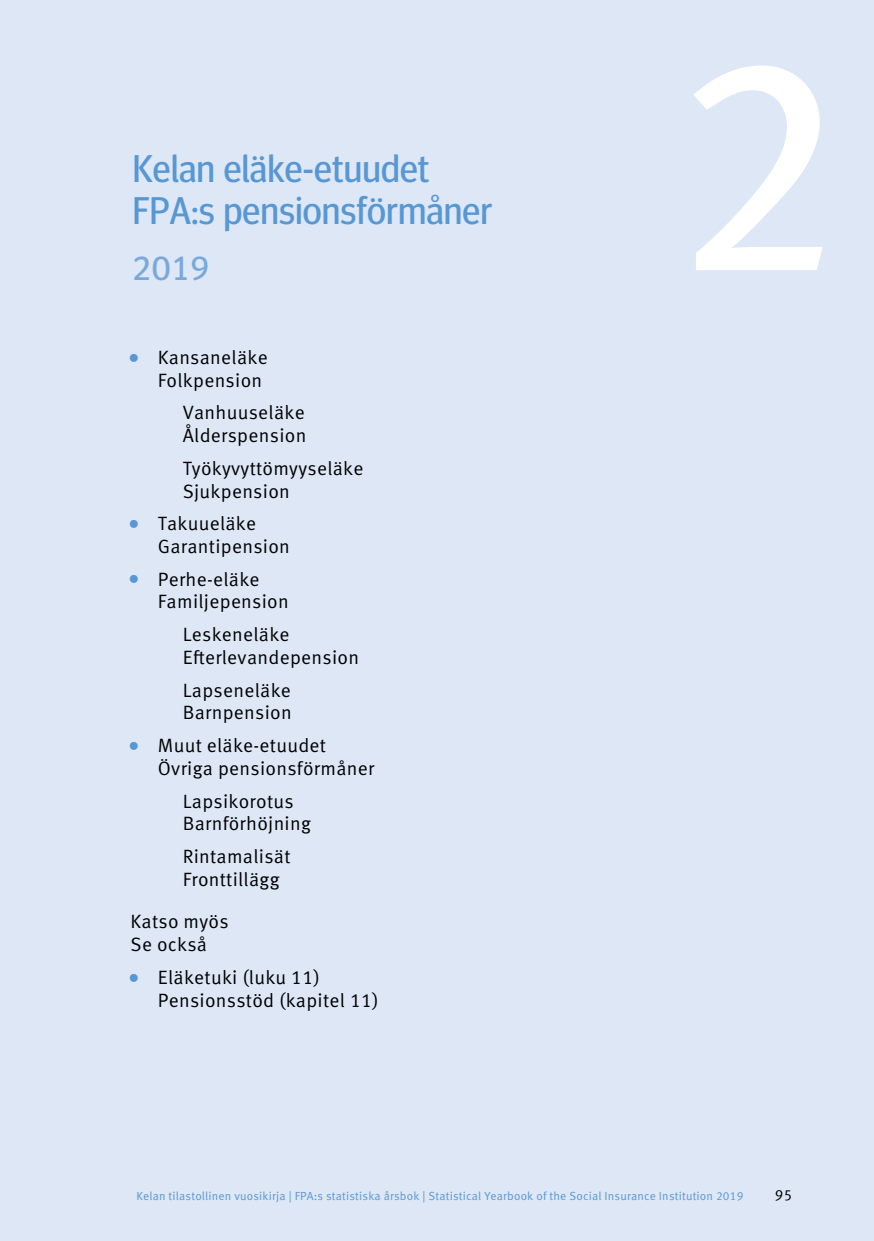
<style>
.page{position:relative;width:874px;height:1241px;background:#fff}
.page>*{position:absolute;margin:0;border:0;box-sizing:border-box;transform-origin:0 0}
.V-lehti_num{font:306.25px "Meta Book LF";color:#fff}
.V-lehti_Otsikko_RU{font:38.5px "Meta Headline Pro";letter-spacing:.005em;color:#5797d3}
.V-lehti_Otsikko_SUO{font:38.5px "Meta Headline Pro";letter-spacing:.005em;color:#5797d3}
.V_lehti_otsikko_1{font:33.25px "Meta Headline Pro";color:#79a8db}
.ranskalainen_pallero{font:19.25px/22.8px "Meta Pro Norm";letter-spacing:.015em;color:#000}
.t1{font:14.88px "Meta Pro Norm";color:#000}
.t2{font:11.72px "Meta Pro Norm";letter-spacing:.015em;color:#5797d3}
.s1{font-family:"Meta Book LF";font-size:22.75px;color:#5797d3}
</style>
<div class="page">
<div style="left:0;top:0;width:873px;height:1240px;background:#dde7f6"></div>
<p class="V-lehti_Otsikko_SUO" style="left:132px;top:140px;width:298px">Kelan eläke-etuudet</p>
<p class="V-lehti_Otsikko_RU" style="left:132px;top:182px;width:361px">FPA:s pensionsförmåner</p>
<p class="V_lehti_otsikko_1" style="left:132px;top:243px;width:79px">2019</p>
<p class="ranskalainen_pallero" style="left:128px;top:344px;width:141px;text-align:right"><span class="s1">•</span> Kansaneläke<br>Folkpension</p>
<p class="ranskalainen_pallero" style="left:183px;top:400px;width:125px">Vanhuuseläke<br>Ålderspension</p>
<p class="ranskalainen_pallero" style="left:183px;top:455px;width:182px">Työkyvyttömyyseläke<br>Sjukpension</p>
<p class="ranskalainen_pallero" style="left:158px;top:511px;width:133px;text-indent:-30px"><span class="s1">•</span> Takuueläke<br>Garantipension</p>
<p class="ranskalainen_pallero" style="left:158px;top:566px;width:132px;text-indent:-30px"><span class="s1">•</span> Perhe-eläke<br>Familjepension</p>
<p class="ranskalainen_pallero" style="left:183px;top:621px;width:178px">Leskeneläke<br>Efterlevandepension</p>
<p class="ranskalainen_pallero" style="left:183px;top:677px;width:110px">Lapseneläke<br>Barnpension</p>
<p class="ranskalainen_pallero" style="left:158px;top:732px;width:218px;text-indent:-30px"><span class="s1">•</span> Muut eläke-etuudet<br>Övriga pensionsförmåner</p>
<p class="ranskalainen_pallero" style="left:183px;top:788px;width:130px">Lapsikorotus<br>Barnförhöjning</p>
<p class="ranskalainen_pallero" style="left:183px;top:843px;width:109px">Rintamalisät<br>Fronttillägg</p>
<p class="ranskalainen_pallero" style="left:130px;top:908px;width:100px">Katso myös<br>Se också</p>
<p class="ranskalainen_pallero" style="left:158px;top:964px;width:222px;text-indent:-30px"><span class="s1">•</span> Eläketuki (luku 11)<br>Pensionsstöd (kapitel 11)</p>
<p class="V-lehti_num" style="left:672px;top:-16px;width:173px">2</p>
<p class="t2" style="left:136px;top:1186px;width:608px">Kelan tilastollinen vuosikirja | FPA:s statistiska årsbok | Statistical Yearbook of the Social Insurance Institution 2019</p>
<p class="t1" style="left:774px;top:1182px;width:19px">95</p>
</div>
